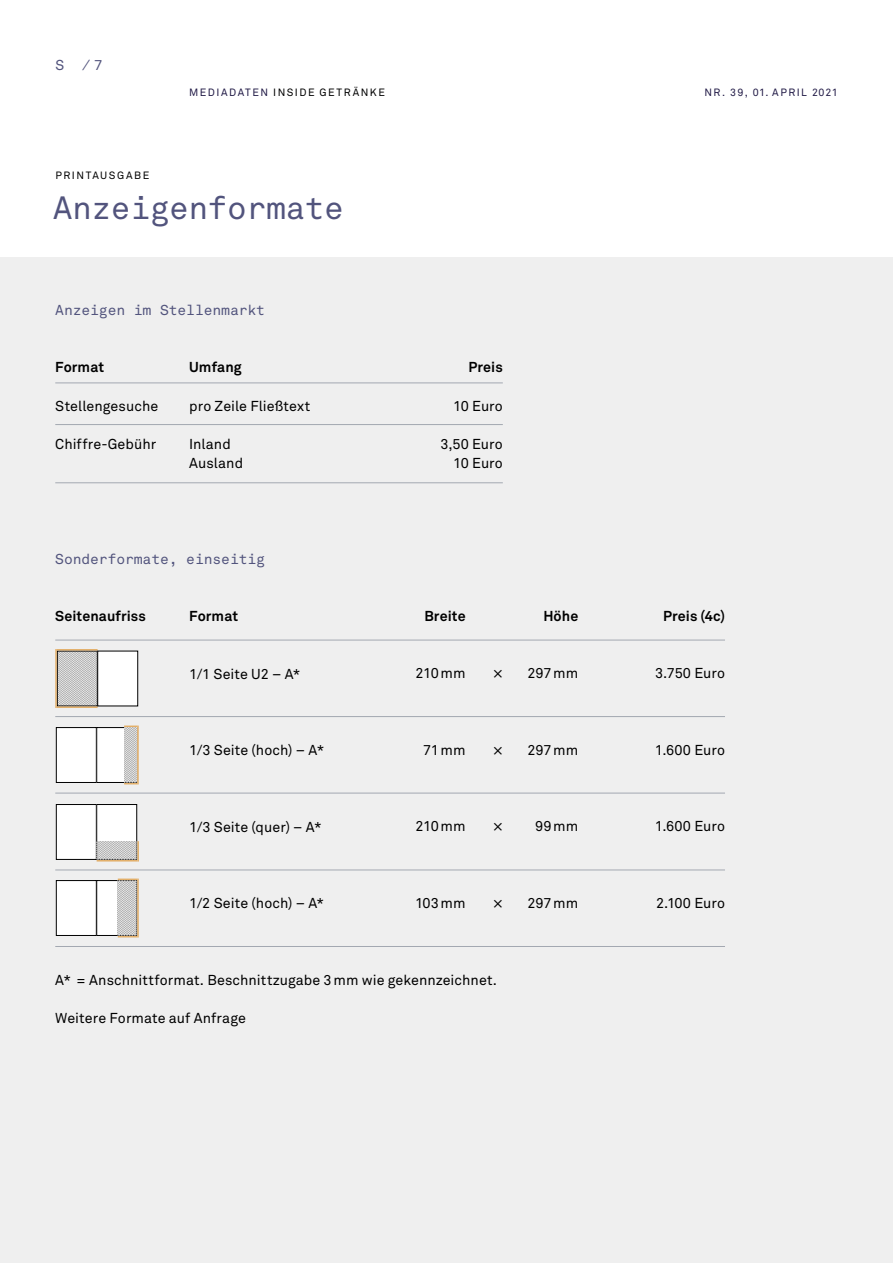
<style>
.page{position:relative;width:893px;height:1263px;background:#fff}
.page>*{position:absolute;margin:0;border:0;box-sizing:border-box;transform-origin:0 0}
.t1{font:31.8px "Akkurat Mono Pro";letter-spacing:-.01em;color:#52547d}
.t2{font:14.25px/19px "Akkurat Pro";letter-spacing:.005em;color:#000}
.t3{font:700 14.25px "Akkurat Pro";letter-spacing:.005em;color:#000}
.t4{font:14.25px "Akkurat Mono Pro";letter-spacing:-.005em;color:#52547d}
.t5{font:10.5px "Akkurat Pro";letter-spacing:.14em;color:#000}
.t6{font:10.5px "Akkurat Pro";letter-spacing:.13em;color:#211a46}
.s1{color:#211a46}
</style>
<div class="page">
<div style="left:0;top:258px;width:893px;height:1005px;background:#efefef"></div>
<div style="left:56px;top:727px;width:40px;height:55px;background:#fff"></div>
<div style="left:56px;top:727px;width:41px;height:56px;border:1px solid #000"></div>
<div style="left:97px;top:727px;width:40px;height:55px;background:#fff"></div>
<div style="left:97px;top:727px;width:40px;height:56px;border:1px solid #000"></div>
<div style="left:56px;top:804px;width:40px;height:55px;background:#fff"></div>
<div style="left:56px;top:804px;width:41px;height:56px;border:1px solid #000"></div>
<div style="left:97px;top:804px;width:40px;height:55px;background:#fff"></div>
<div style="left:97px;top:804px;width:40px;height:56px;border:1px solid #000"></div>
<svg style="left:97px;top:841px;width:39px;height:18px"></svg>
<hr style="left:55px;top:383px;width:448px;height:1px;background:#a3a8b1">
<hr style="left:55px;top:424px;width:448px;height:1px;background:#a3a8b1">
<hr style="left:55px;top:482px;width:448px;height:1px;background:#a3a8b1">
<hr style="left:55px;top:640px;width:670px;height:1px;background:#a3a8b1">
<hr style="left:55px;top:716px;width:670px;height:1px;background:#a3a8b1">
<hr style="left:55px;top:793px;width:670px;height:1px;background:#a3a8b1">
<hr style="left:55px;top:870px;width:670px;height:1px;background:#a3a8b1">
<hr style="left:55px;top:946px;width:670px;height:1px;background:#a3a8b1">
<div style="left:98px;top:651px;width:40px;height:55px;background:#fff"></div>
<div style="left:98px;top:651px;width:40px;height:55px;border:1px solid #000"></div>
<svg style="left:59px;top:653px;width:37px;height:51px"></svg>
<div style="left:57px;top:651px;width:41px;height:55px;border:1px solid #000"></div>
<hr style="left:57px;top:649px;width:41px;height:1px;background:#e3af68">
<hr style="left:57px;top:706px;width:41px;height:2px;background:#e3af68">
<hr style="left:55px;top:649px;width:2px;height:59px;background:#e3af68">
<hr style="left:97px;top:860px;width:40px;height:1px;background:#e3af68">
<hr style="left:137px;top:841px;width:2px;height:20px;background:#e3af68">
<svg style="left:124px;top:725px;width:13px;height:59px"></svg>
<hr style="left:137px;top:725px;width:2px;height:59px;background:#e3af68">
<div style="left:97px;top:880px;width:40px;height:55px;background:#fff"></div>
<div style="left:97px;top:880px;width:40px;height:56px;border:1px solid #000"></div>
<div style="left:56px;top:880px;width:40px;height:55px;background:#fff"></div>
<div style="left:56px;top:880px;width:41px;height:56px;border:1px solid #000"></div>
<svg style="left:118px;top:878px;width:19px;height:59px"></svg>
<hr style="left:137px;top:878px;width:2px;height:59px;background:#e3af68">
<p class="t4" style="left:56px;top:57px;width:49px">S / 7</p>
<p class="t5" style="left:55px;top:169px;width:95px">PRINTAUSGABE</p>
<p class="t5" style="left:189px;top:86px;width:197px"><span class="s1">MEDIADATEN</span> INSIDE GETRÄNKE</p>
<p class="t6" style="left:704px;top:86px;width:135px">NR. 39, 01. APRIL 2021</p>
<h1 class="t1" style="left:53px;top:189px;width:293px">Anzeigenformate</h1>
<p class="t4" style="left:55px;top:302px;width:211px">Anzeigen im Stellenmarkt</p>
<p class="t3" style="left:55px;top:359px;width:50px">Format</p>
<p class="t2" style="left:55px;top:396px;width:105px">Stellengesuche</p>
<p class="t2" style="left:55px;top:434px;width:102px">Chiffre-Gebühr</p>
<p class="t3" style="left:189px;top:359px;width:54px">Umfang</p>
<p class="t2" style="left:189px;top:396px;width:123px">pro Zeile Fließtext</p>
<p class="t2" style="left:189px;top:434px;width:55px">Inland<br>Ausland</p>
<p class="t3" style="left:468px;top:359px;width:36px">Preis</p>
<p class="t2" style="left:453px;top:396px;width:51px">10 Euro</p>
<p class="t2" style="left:440px;top:434px;width:64px;text-align:right">3,50 Euro<br>10 Euro</p>
<p class="t4" style="left:55px;top:550px;width:211px">Sonderformate, einseitig</p>
<p class="t3" style="left:55px;top:607px;width:92px">Seitenaufriss</p>
<p class="t3" style="left:189px;top:607px;width:50px">Format</p>
<p class="t3" style="left:424px;top:607px;width:43px">Breite</p>
<p class="t3" style="left:543px;top:607px;width:36px">Höhe</p>
<p class="t3" style="left:663px;top:607px;width:63px">Preis (4c)</p>
<p class="t2" style="left:189px;top:664px;width:113px">1/1 Seite U2 – A*</p>
<p class="t2" style="left:416px;top:664px;width:52px">210mm</p>
<p class="t2" style="left:493px;top:664px;width:11px">×</p>
<p class="t2" style="left:527px;top:664px;width:52px">297mm</p>
<p class="t2" style="left:655px;top:664px;width:71px">3.750 Euro</p>
<p class="t2" style="left:189px;top:740px;width:137px">1/3 Seite (hoch) – A*</p>
<p class="t2" style="left:423px;top:740px;width:44px">71mm</p>
<p class="t2" style="left:493px;top:740px;width:11px">×</p>
<p class="t2" style="left:527px;top:740px;width:52px">297mm</p>
<p class="t2" style="left:655px;top:740px;width:72px">1.600 Euro</p>
<p class="t2" style="left:189px;top:817px;width:134px">1/3 Seite (quer) – A*</p>
<p class="t2" style="left:416px;top:817px;width:52px">210mm</p>
<p class="t2" style="left:493px;top:817px;width:11px">×</p>
<p class="t2" style="left:535px;top:817px;width:45px">99mm</p>
<p class="t2" style="left:655px;top:817px;width:72px">1.600 Euro</p>
<p class="t2" style="left:189px;top:893px;width:136px">1/2 Seite (hoch) – A*</p>
<p class="t2" style="left:415px;top:893px;width:52px">103mm</p>
<p class="t2" style="left:493px;top:893px;width:11px">×</p>
<p class="t2" style="left:527px;top:893px;width:52px">297mm</p>
<p class="t2" style="left:656px;top:893px;width:70px">2.100 Euro</p>
<p class="t2" style="left:55px;top:970px;width:443px">A* = Anschnittformat. Beschnittzugabe 3mm wie gekennzeichnet.</p>
<p class="t2" style="left:55px;top:1008px;width:192px">Weitere Formate auf Anfrage</p>
</div>
